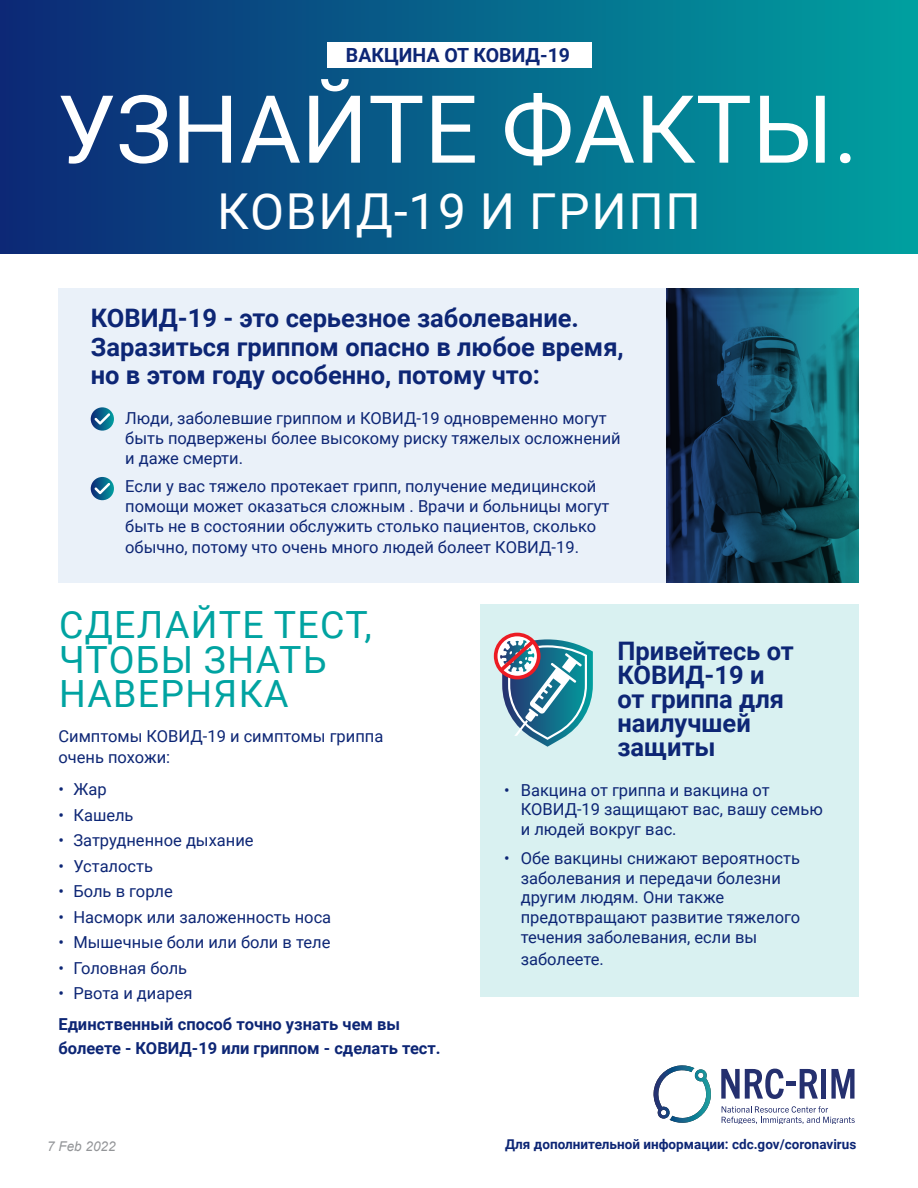
<style>
.page{position:relative;width:918px;height:1188px;background:#fff}
.page>*{position:absolute;margin:0;border:0;box-sizing:border-box;transform-origin:0 0}
.t1{font:94.2px "Roboto";color:#fff}
.t2{font:49.5px "Roboto";letter-spacing:.035em;color:#fff}
.t3{font:37.5px/34.5px "Roboto";letter-spacing:.035em;color:#00a3a1}
.t4{font:700 25.5px/24px "Roboto";color:#0d2675}
.t5{font:700 19.5px "Roboto";color:#0d2675}
.t6{font:16.5px/19.8px "Roboto";color:#0d2675}
.t7{font:700 16.5px/24px "Roboto";color:#0d2675}
.t8{font:700 13.5px "Roboto";color:#0d2675}
.Date_Modified{font:italic 13.5px "Arial";color:#939598}
</style>
<div class="page">
<div style="left:58px;top:288px;width:790px;height:295px;background:#eaf1f9"></div>
<div style="left:0;top:0;width:918px;height:254px;background:linear-gradient(to right,#0d2876,#00a0a0)"></div>
<div style="left:327px;top:42px;width:264px;height:25px;background:#fff"></div>
<svg style="left:91px;top:407px;width:23px;height:24px"></svg>
<svg style="left:94px;top:413px;width:16px;height:12px"></svg>
<svg style="left:91px;top:477px;width:23px;height:23px"></svg>
<svg style="left:94px;top:483px;width:16px;height:11px"></svg>
<div style="left:480px;top:605px;width:379px;height:392px;background:#d9f1f1"></div>
<svg style="left:494px;top:633px;width:99px;height:114px"></svg>
<svg style="left:721px;top:1069px;width:63px;height:30px"></svg>
<hr style="left:786px;top:1082px;width:10px;height:4px;background:#25306f">
<svg style="left:800px;top:1069px;width:18px;height:30px"></svg>
<div style="left:821px;top:1069px;width:5px;height:30px;background:#25306f"></div>
<svg style="left:831px;top:1069px;width:24px;height:30px"></svg>
<svg style="left:722px;top:1106px;width:133px;height:18px"></svg>
<svg style="left:653px;top:1065px;width:58px;height:58px"></svg>
<svg style="left:666px;top:288px;width:193px;height:295px;background:#12485c"></svg>
<p class="t5" style="left:346px;top:41px;width:226px">ВАКЦИНА ОТ КОВИД-19</p>
<p class="t1" style="left:57px;top:63px;width:803px">УЗНАЙТЕ ФАКТЫ.</p>
<p class="t2" style="left:217px;top:177px;width:485px">КОВИД-19 И ГРИПП</p>
<p class="t4" style="left:91px;top:303px;width:535px;line-height:28.5px">КОВИД-19 - это серьезное заболевание.<br>Заразиться гриппом опасно в любое время, но в этом году особенно, потому что:</p>
<p class="t6" style="left:125px;top:408px;width:497px;text-indent:-24px">• Люди, заболевшие гриппом и КОВИД-19 одновременно могут быть подвержены более высокому риску тяжелых осложнений и даже смерти.</p>
<p class="t6" style="left:125px;top:476px;width:486px;text-indent:-24px">• Если у вас тяжело протекает грипп, получение медицинской помощи может оказаться сложным . Врачи и больницы могут быть не в состоянии обслужить столько пациентов, сколько</p>
<p class="t6" style="left:125px;top:537px;width:455px">обычно, потому что очень много людей болеет КОВИД-19.</p>
<p class="t3" style="left:59px;top:606px;width:314px">СДЕЛАЙТЕ ТЕСТ,<br>ЧТОБЫ ЗНАТЬ<br>НАВЕРНЯКА</p>
<p class="t6" style="left:58px;top:725px;width:327px;line-height:21px">Симптомы КОВИД-19 и симптомы гриппа очень похожи:</p>
<p class="t6" style="left:58px;top:779px;width:50px">• Жар</p>
<p class="t6" style="left:58px;top:804px;width:77px">• Кашель</p>
<p class="t6" style="left:58px;top:830px;width:197px">• Затрудненное дыхание</p>
<p class="t6" style="left:58px;top:855px;width:96px">• Усталость</p>
<p class="t6" style="left:58px;top:881px;width:116px">• Боль в горле</p>
<p class="t6" style="left:58px;top:906px;width:274px">• Насморк или заложенность носа</p>
<p class="t6" style="left:58px;top:932px;width:274px">• Мышечные боли или боли в теле</p>
<p class="t6" style="left:58px;top:957px;width:130px">• Головная боль</p>
<p class="t6" style="left:58px;top:983px;width:136px">• Рвота и диарея</p>
<p class="t7" style="left:58px;top:1011px;width:384px">Единственный способ точно узнать чем вы болеете - КОВИД-19 или гриппом - сделать тест.</p>
<p class="t4" style="left:618px;top:638px;width:178px">Привейтесь от<br>КОВИД-19 и от гриппа для наилучшей защиты</p>
<p class="t6" style="left:521px;top:779px;width:304px;text-indent:-16px">• Вакцина от гриппа и вакцина от<br>КОВИД-19 защищают вас, вашу семью и людей вокруг вас.</p>
<p class="t6" style="left:521px;top:847px;width:281px;text-indent:-16px">• Обе вакцины снижают вероятность заболевания и передачи болезни другим людям. Они также предотвращают развитие тяжелого течения заболевания, если вы</p>
<p class="t6" style="left:521px;top:948px;width:85px">заболеете.</p>
<p class="Date_Modified" style="left:47px;top:1137px;width:70px">7 Feb 2022</p>
<p class="t8" style="left:505px;top:1135px;width:353px">Для дополнительной информации: cdc.gov/coronavirus</p>
</div>
